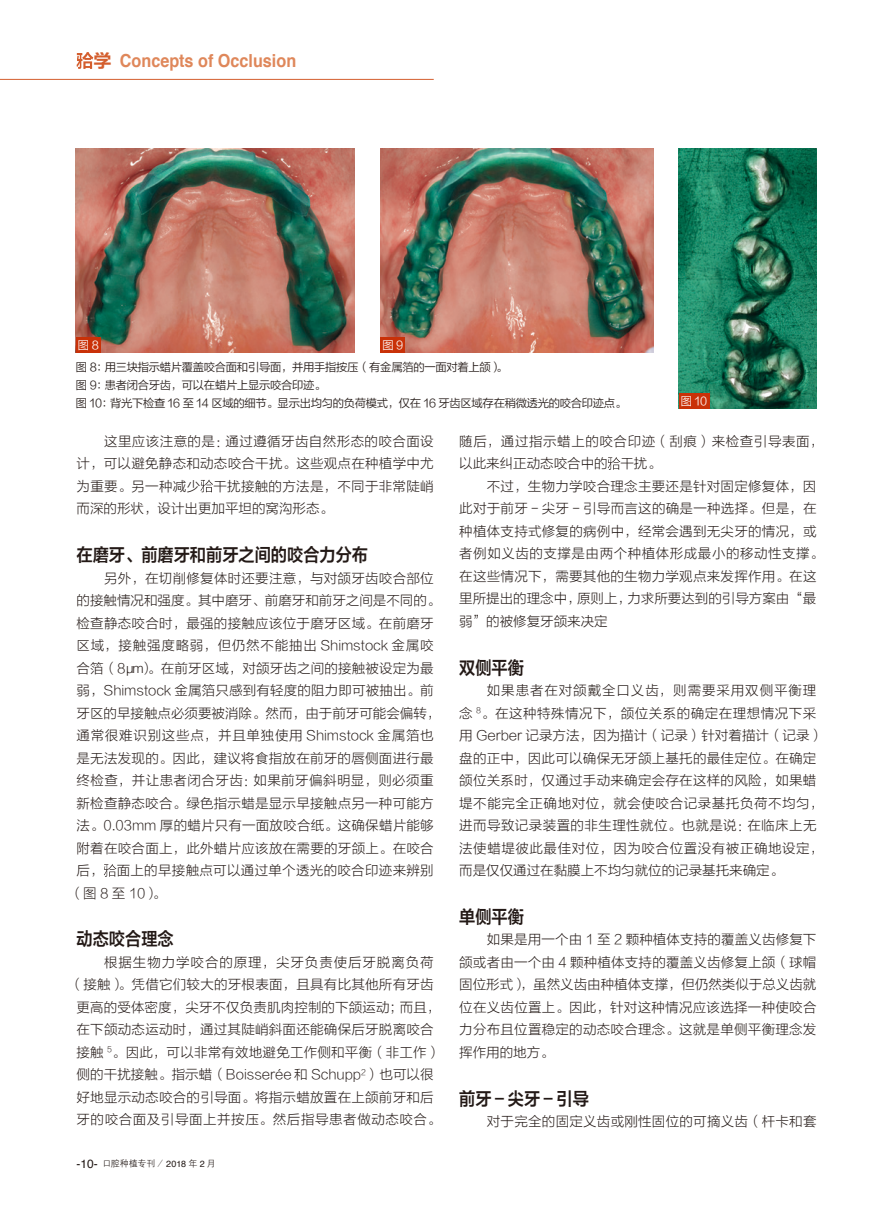
<style>
.page{position:relative;width:893px;height:1212px;background:#fff}
.page>*{position:absolute;margin:0;border:0;box-sizing:border-box;transform-origin:0 0}
.t1{font:18px "FZLTZCHJW GB1 0";color:#231916;scale:.9 1}
.t2{font:700 18px "Helvetica";color:#df875a;scale:.9 1}
.t3{font:13.5px/22.5px "FZLTKHK GBK1 0";letter-spacing:.02em;color:#231916;text-align:justify}
.t4{font:13.5px "FZLTKHK GBK1 0";color:#231916}
.t5{font:13.5px "FZLTKHK GBK1 0";letter-spacing:.055em;color:#231916}
.t6{font:13.5px/22.5px "FZLTKHK GBK1 0";letter-spacing:.045em;color:#231916}
.t7{font:13.5px "FZLTKHK GBK1 0";letter-spacing:.04em;color:#231916}
.t8{font:13.5px "FZLTKHK GBK1 0";letter-spacing:.065em;color:#231916}
.t9{font:11.25px/18px "FZLTXIHJW GB1 0";letter-spacing:-.02em;color:#231916}
.t10{font:11.25px "FZLTXIHJW GB1 0";color:#fff}
.t11{font:9px "H Yg 2 gj";letter-spacing:-.01em;color:#231916}
.s1{font-family:"FZLTCHJW GB1 0";font-weight:400;color:#d45e2e}
.s2{font-family:"Helvetica";font-weight:300}
.s3{font-family:"Helvetica";font-size:12px}
.s4{font-family:"Helvetica"}
</style>
<div class="page">
<svg style="left:77px;top:52px;width:16px;height:17px"></svg>
<hr style="left:0;top:79px;width:434px;height:1px;background:#d45e2e">
<svg style="left:201px;top:480px;width:12px;height:12px"></svg>
<svg style="left:104px;top:864px;width:12px;height:13px"></svg>
<img style="left:76px;top:149px;width:279px;height:204px">
<div style="left:76px;top:337px;width:25px;height:16px;background:#c93108"></div>
<img style="left:380px;top:149px;width:273px;height:204px">
<div style="left:380px;top:337px;width:25px;height:16px;background:#c93108"></div>
<img style="left:679px;top:149px;width:137px;height:260px">
<div style="left:679px;top:393px;width:30px;height:16px;background:#c93108"></div>
<svg style="left:608px;top:457px;width:12px;height:13px"></svg>
<h1 class="t2" style="left:93px;top:46px;width:227px"><span class="s1">学</span> Concepts of Occlusion</h1>
<p class="t10" style="left:78px;top:339px;width:22px">图8</p>
<p class="t10" style="left:382px;top:339px;width:22px">图9</p>
<p class="t9" style="left:76px;top:359px;width:552px">图 8：用三块指示蜡片覆盖咬合面和引导面，并用手指按压（有金属箔的一面对着上颌）。<br>图 9：患者闭合牙齿，可以在蜡片上显示咬合印迹。<br>图 10：背光下检查 16 至 14 区域的细节。显示出均匀的负荷模式，仅在 16 牙齿区域存在稍微透光的咬合印迹点。</p>
<p class="t10" style="left:681px;top:395px;width:28px">图 10</p>
<p class="t6" style="left:459px;top:430px;width:365px">随后，通过指示蜡上的咬合印迹（刮痕）来检查引导表面，以此来纠正动态咬合中的 干扰。</p>
<p class="t3" style="left:459px;top:475px;width:365px;text-align:left;text-indent:28px">不过，生物力学咬合理念主要还是针对固定修复体，因此对于前牙－尖牙－引导而言这的确是一种选择。但是，在种植体支持式修复的病例中，经常会遇到无尖牙的情况，或者例如义齿的支撑是由两个种植体形成最小的移动性支撑。在这些情况下，需要其他的生物力学观点来发挥作用。在这里所提出的理念中，原则上，力求所要达到的引导方案由“最弱”的被修复牙颌来决定</p>
<h1 class="t1" style="left:459px;top:657px;width:74px">双侧平衡</h1>
<p class="t3" style="left:459px;top:679px;width:366px;text-align:left;text-indent:28px">如果患者在对颌戴全口义齿，则需要采用双侧平衡理念 <sup>8</sup>。在这种特殊情况下，颌位关系的确定在理想情况下采用 Gerber 记录方法，因为描计（记录）针对着描计（记录）盘的正中，因此可以确保无牙颌上基托的最佳定位。在确定颌位关系时，仅通过手动来确定会存在这样的风险，如果蜡堤不能完全正确地对位，就会使咬合记录基托负荷不均匀，进而导致记录装置的非生理性就位。也就是说：在临床上无法使蜡堤彼此最佳对位，因为咬合位置没有被正确地设定，而是仅仅通过在黏膜上不均匀就位的记录基托来确定。</p>
<h1 class="t1" style="left:459px;top:907px;width:74px">单侧平衡</h1>
<p class="t3" style="left:459px;top:929px;width:359px;text-indent:28px">如果是用一个由 1 至 2 颗种植体支持的覆盖义齿修复下颌或者由一个由 4 颗种植体支持的覆盖义齿修复上颌（球帽固位形式），虽然义齿由种植体支撑，但仍然类似于总义齿就位在义齿位置上。因此，针对这种情况应该选择一种使咬合力分布且位置稳定的动态咬合理念。这就是单侧平衡理念发挥作用的地方。</p>
<h1 class="t1" style="left:459px;top:1088px;width:145px">前牙－尖牙－引导</h1>
<p class="t3" style="left:487px;top:1111px;width:331px">对于完全的固定义齿或刚性固位的可摘义齿（杆卡和套</p>
<p class="t3" style="left:77px;top:430px;width:359px;text-indent:28px">这里应该注意的是：通过遵循牙齿自然形态的咬合面设计，可以避免静态和动态咬合干扰。这些观点在种植学中尤为重要。另一种减少 干扰接触的方法是，不同于非常陡峭而深的形状，设计出更加平坦的窝沟形态。</p>
<h1 class="t1" style="left:77px;top:545px;width:326px">在磨牙、前磨牙和前牙之间的咬合力分布</h1>
<p class="t3" style="left:104px;top:567px;width:331px">另外，在切削修复体时还要注意，与对颌牙齿咬合部位</p>
<p class="t4" style="left:77px;top:593px;width:365px">的接触情况和强度。其中磨牙、前磨牙和前牙之间是不同的。</p>
<p class="t3" style="left:77px;top:612px;width:359px">检查静态咬合时，最强的接触应该位于磨牙区域。在前磨牙</p>
<p class="t5" style="left:77px;top:638px;width:359px">区域，接触强度略弱，但仍然不能抽出 Shimstock 金属咬</p>
<p class="t3" style="left:77px;top:657px;width:359px">合箔（8<span class="s2">μm</span>）。在前牙区域，对颌牙齿之间的接触被设定为最</p>
<p class="t3" style="left:77px;top:680px;width:359px">弱，Shimstock 金属箔只感到有轻度的阻力即可被抽出。前</p>
<p class="t4" style="left:77px;top:706px;width:365px">牙区的早接触点必须要被消除。然而，由于前牙可能会偏转，</p>
<p class="t5" style="left:77px;top:728px;width:359px">通常很难识别这些点，并且单独使用 Shimstock 金属箔也</p>
<p class="t3" style="left:77px;top:747px;width:359px">是无法发现的。因此，建议将食指放在前牙的唇侧面进行最</p>
<p class="t3" style="left:77px;top:770px;width:359px">终检查，并让患者闭合牙齿：如果前牙偏斜明显，则必须重</p>
<p class="t3" style="left:77px;top:792px;width:359px">新检查静态咬合。绿色指示蜡是显示早接触点另一种可能方</p>
<p class="t3" style="left:77px;top:815px;width:359px">法。0.03mm 厚的蜡片只有一面放咬合纸。这确保蜡片能够</p>
<p class="t3" style="left:77px;top:837px;width:359px">附着在咬合面上，此外蜡片应该放在需要的牙颌上。在咬合</p>
<p class="t3" style="left:77px;top:859px;width:359px">后， 面上的早接触点可以通过单个透光的咬合印迹来辨别</p>
<p class="t3" style="left:70px;top:882px;width:97px">（图 8 至 10）。</p>
<h1 class="t1" style="left:77px;top:929px;width:110px">动态咬合理念</h1>
<p class="t8" style="left:104px;top:955px;width:331px">根据生物力学咬合的原理，尖牙负责使后牙脱离负荷</p>
<p class="t3" style="left:70px;top:974px;width:365px">（接触）。凭借它们较大的牙根表面，且具有比其他所有牙齿</p>
<p class="t3" style="left:77px;top:996px;width:365px">更高的受体密度，尖牙不仅负责肌肉控制的下颌运动；而且，</p>
<p class="t3" style="left:77px;top:1019px;width:359px">在下颌动态运动时，通过其陡峭斜面还能确保后牙脱离咬合</p>
<p class="t3" style="left:77px;top:1041px;width:365px">接触 <sup>5</sup>。因此，可以非常有效地避免工作侧和平衡（非工作）</p>
<p class="t4" style="left:77px;top:1067px;width:359px">侧的干扰接触。指示蜡（Boisserée 和 Schupp<sup>2</sup>）也可以很</p>
<p class="t3" style="left:77px;top:1086px;width:359px">好地显示动态咬合的引导面。将指示蜡放置在上颌前牙和后</p>
<p class="t7" style="left:77px;top:1112px;width:366px">牙的咬合面及引导面上并按压。然后指导患者做动态咬合。</p>
<p class="t11" style="left:77px;top:1159px;width:141px"><span class="s3">-10-</span> 口腔种植专刊 / <span class="s4">2018</span> 年 <span class="s4">2</span> 月</p>
</div>
